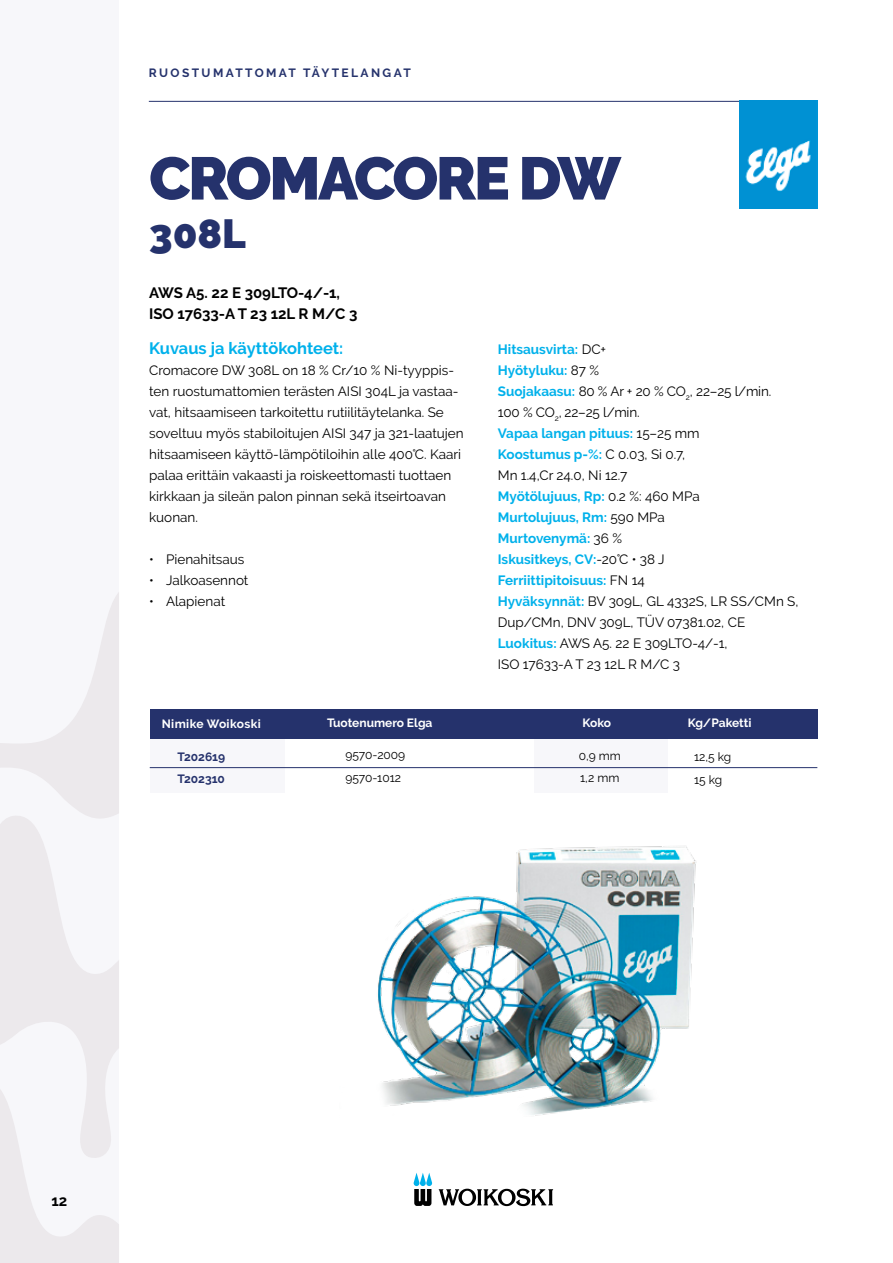
<style>
.page{position:relative;width:893px;height:1263px;background:#fff}
.page>*{position:absolute;margin:0;border:0;box-sizing:border-box;transform-origin:0 0}
.t1{font:900 60px "Raleway";letter-spacing:-.04em;color:#25326c}
.t2{font:900 40.5px "Raleway";color:#25326c}
.t3{font:700 16.5px "Raleway";color:#00b1eb}
.t4{font:700 15px/21px "Raleway";color:#000}
.t5{font:13.5px/21px "Raleway";color:#000}
.t6{font:12px/22.5px "Raleway";color:#000}
.t7{font:700 12px "Raleway";color:#fff}
.t8{font:700 12px "Raleway";letter-spacing:.2em;color:#25326c}
.t9{font:700 12px/22.5px "Raleway";color:#25326c}
.t10{font:700 12px "Raleway";letter-spacing:.03em;color:#fff}
.s1{font-weight:700;color:#00b1eb}
</style>
<div class="page">
<div style="left:0;top:0;width:119px;height:1263px;background:#f7f7fa"></div>
<svg style="left:0;top:593px;width:119px;height:670px"></svg>
<svg style="left:414px;top:1173px;width:18px;height:33px"></svg>
<svg style="left:439px;top:1188px;width:114px;height:18px"></svg>
<hr style="left:149px;top:101px;width:667px;height:1px;background:#25326c">
<img style="left:739px;top:100px;width:78px;height:109px">
<img style="left:378px;top:846px;width:319px;height:270px">
<div style="left:535px;top:737px;width:133px;height:56px;background:#f7f7fa"></div>
<div style="left:150px;top:736px;width:135px;height:57px;background:#f7f7fa"></div>
<hr style="left:150px;top:767px;width:667px;height:1px;background:#25326c">
<div style="left:150px;top:709px;width:668px;height:29px;background:#25326c"></div>
<p class="t8" style="left:149px;top:65px;width:263px">RUOSTUMATTOMAT TÄYTELANGAT</p>
<h1 class="t1" style="left:149px;top:144px;width:473px">CROMACORE DW</h1>
<h2 class="t2" style="left:149px;top:210px;width:98px">308L</h2>
<p class="t4" style="left:149px;top:282px;width:210px">AWS A5. 22 E 309LTO-4/-1,<br>ISO 17633-A T 23 12L R M/C 3</p>
<p class="t3" style="left:149px;top:338px;width:196px">Kuvaus ja käyttökohteet:</p>
<p class="t5" style="left:149px;top:359px;width:316px">Cromacore DW 308L on 18 % Cr/10 % Ni-tyyppis&shy;ten ruostumattomien terästen AISI 304L ja vastaa&shy;vat, hitsaamiseen tarkoitettu rutiilitäytelanka. Se soveltuu myös stabiloitujen AISI 347 ja 321-laatujen hitsaamiseen käyttö-lämpötiloihin alle 400°C. Kaari palaa erittäin vakaasti ja roiskeettomasti tuottaen kirkkaan ja sileän palon pinnan sekä itseirtoavan kuonan.</p>
<p class="t5" style="left:149px;top:548px;width:97px">• Pienahitsaus</p>
<p class="t5" style="left:149px;top:569px;width:101px">• Jalkoasennot</p>
<p class="t5" style="left:149px;top:590px;width:78px">• Alapienat</p>
<p class="t5" style="left:498px;top:338px;width:302px"><span class="s1">Hitsausvirta:</span> DC+<br><span class="s1">Hyötyluku:</span> 87 %<br><span class="s1">Suojakaasu:</span> 80 % Ar + 20 % CO<sub>2</sub>, 22–25 l/min.<br>100 % CO<sub>2</sub>, 22–25 l/min.<br><span class="s1">Vapaa langan pituus:</span> 15–25 mm<br><span class="s1">Koostumus p-%:</span> C 0.03, Si 0.7,<br>Mn 1.4,Cr 24.0, Ni 12.7<br><span class="s1">Myötölujuus, Rp:</span> 0.2 %: 460 MPa<br><span class="s1">Murtolujuus, Rm:</span> 590 MPa<br><span class="s1">Murtovenymä:</span> 36 %<br><span class="s1">Iskusitkeys, CV:</span>-20°C • 38 J<br><span class="s1">Ferriittipitoisuus:</span> FN 14<br><span class="s1">Hyväksynnät:</span> BV 309L, GL 4332S, LR SS/CMn S,<br>Dup/CMn, DNV 309L, TÜV 07381.02, CE<br><span class="s1">Luokitus:</span> AWS A5. 22 E 309LTO-4/-1,<br>ISO 17633-A T 23 12L R M/C 3</p>
<p class="t10" style="left:162px;top:716px;width:101px">Nimike Woikoski</p>
<p class="t7" style="left:327px;top:716px;width:107px">Tuotenumero Elga</p>
<p class="t7" style="left:582px;top:716px;width:30px">Koko</p>
<p class="t6" style="left:345px;top:744px;width:61px">9570-2009<br>9570-1012</p>
<p class="t6" style="left:579px;top:744px;width:44px">0,9 mm<br>1,2 mm</p>
<p class="t9" style="left:178px;top:745px;width:49px">T202619<br>T202310</p>
<p class="t7" style="left:688px;top:716px;width:65px">Kg/Paketti</p>
<p class="t6" style="left:694px;top:746px;width:39px">12,5 kg<br>15 kg</p>
<p class="t4" style="left:52px;top:1190px;width:17px">12</p>
</div>
